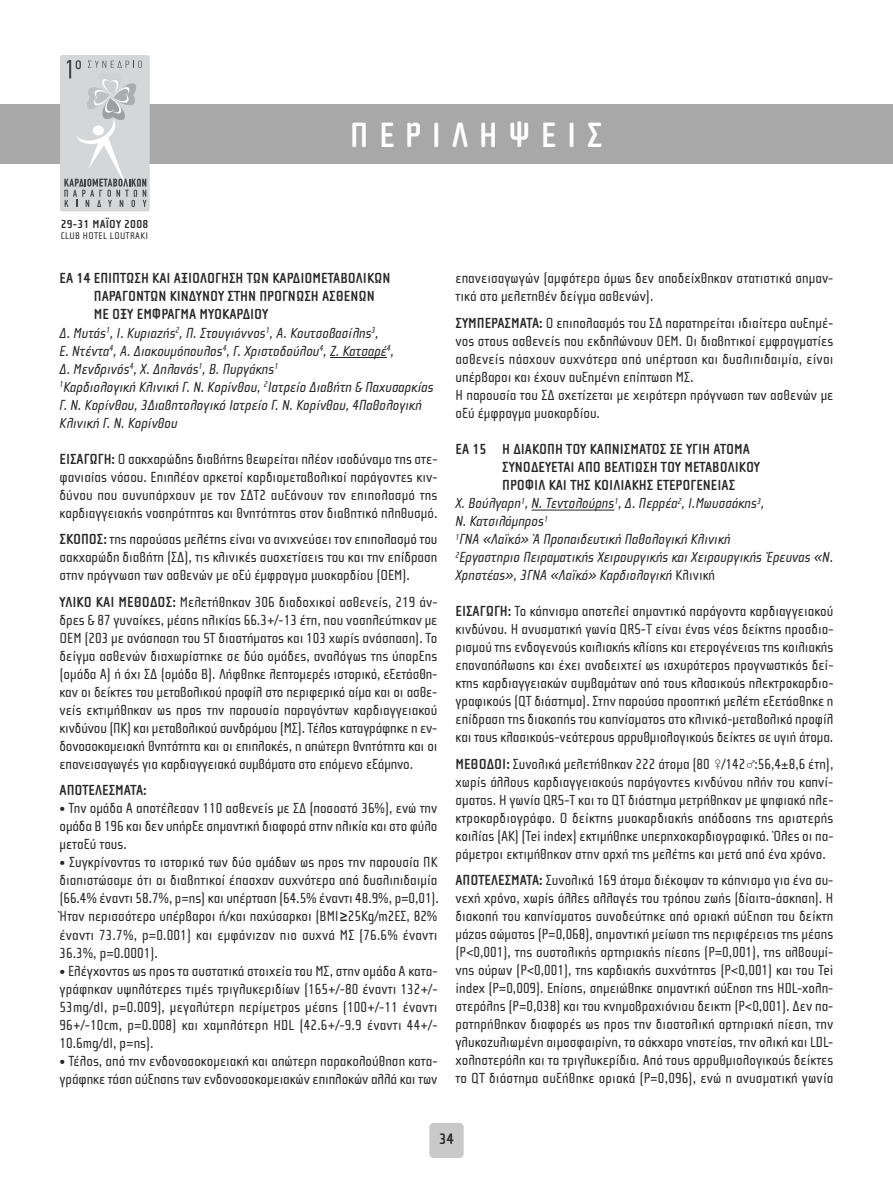
<style>
.page{position:relative;width:893px;height:1191px;background:#fff}
.page>*{position:absolute;margin:0;border:0;box-sizing:border-box;transform-origin:0 0}
.t1{font:700 36px "Cholla Sans Gr";letter-spacing:.285em;color:#fff}
.t2{font:700 15.6px "Cholla Sans Gr";color:#272627}
.t3{font:15px/18px "Cholla Sans Gr";color:#272627;text-align:justify}
.t4{font:italic 15px "Cholla Sans Gr";color:#272627}
.t5{font:700 15px "Cholla Sans Gr";color:#272627}
.t6{font:700 11.85px "Cholla Sans Gr";letter-spacing:.015em;color:#272627;scale:1.04 1}
.t7{font:9.9px "Cholla Sans Gr";letter-spacing:.035em;color:#272627;scale:1.04 1}
.s1{font-weight:700}
.s2{font-family:"Cooper Black Std";font-style:italic}
.s3{font-style:normal}
.s4{font-family:"Letter Gothic Std";font-weight:700;font-style:italic}
</style>
<div class="page">
<hr style="left:330px;top:357px;width:57px;height:1px;background:#272627">
<hr style="left:532px;top:510px;width:82px;height:1px;background:#272627">
<div style="left:429px;top:1123px;width:35px;height:35px;background:#c9c9c9;border-radius:4px"></div>
<div style="left:0;top:104px;width:893px;height:59px;background:#a9a8a9"></div>
<svg style="left:60px;top:55px;width:90px;height:156px;background:#cccdcf"></svg>
<p class="t6" style="left:61px;top:217px;width:86px">29-31 ΜΑΪΟΥ 2008</p>
<p class="t7" style="left:61px;top:231px;width:86px">CLUB HOTEL LOUTRAKI</p>
<h1 class="t1" style="left:350px;top:115px;width:254px">ΠΕΡΙΛΗΨΕΙΣ</h1>
<p class="t5" style="left:60px;top:270px;width:332px">ΕΑ 14 ΕΠΙΠΤΩΣΗ ΚΑΙ ΑΞΙΟΛΟΓΗΣΗ ΤΩΝ ΚΑΡ∆ΙΟΜΕΤΑΒΟΛΙΚΩΝ</p>
<p class="t5" style="left:94px;top:288px;width:282px">ΠΑΡΑΓΟΝΤΩΝ ΚΙΝ∆ΥΝΟΥ ΣΤΗΝ ΠΡΟΓΝΩΣΗ ΑΣΘΕΝΩΝ</p>
<p class="t5" style="left:94px;top:306px;width:176px">ΜΕ ΟΞΥ ΕΜΦΡΑΓΜΑ ΜΥΟΚΑΡ∆ΙΟΥ</p>
<p class="t4" style="left:60px;top:324px;width:321px">∆. Μυτάς<sup>1</sup>, Ι. Κυριαζής<sup>2</sup>, Π. Στουγιάννος<sup>1</sup>, Α. Κουτσοβασίλης<sup>3</sup>,</p>
<p class="t4" style="left:60px;top:342px;width:336px">Ε. Ντέντα<sup>4</sup>, Α. ∆ιακουµόπουλος<sup>4</sup>, Γ. Χριστοδούλου<sup>4</sup>, Ζ. Κατσαρέ<sup>4</sup>,</p>
<p class="t4" style="left:60px;top:360px;width:220px">∆. Μενδρινός<sup>4</sup>, Χ. ∆ηλανάς<sup>1</sup>, Β. Πυργάκης<sup>1</sup></p>
<p class="t4" style="left:60px;top:378px;width:376px"><sup>1</sup>Καρδιολογική Κλινική Γ. Ν. Κορίνθου, <sup>2</sup>Ιατρείο ∆ιαβήτη &amp; Παχυσαρκίας</p>
<p class="t4" style="left:60px;top:396px;width:364px">Γ. Ν. Κορίνθου, 3∆ιαβητολογικό Ιατρείο Γ. Ν. Κορίνθου, 4Παθολογική</p>
<p class="t4" style="left:60px;top:414px;width:120px">Κλινική Γ. Ν. Κορίνθου</p>
<p class="t3" style="left:60px;top:450px;width:379px"><span class="s1">ΕΙΣΑΓΩΓΗ:</span> Ο σακχαρώδης διαβήτης θεωρείται πλέον ισοδύναµο της στε&shy;φανιαίας νόσου. Επιπλέον αρκετοί καρδιοµεταβολικοί παράγοντες κιν&shy;δύνου που συνυπάρχουν µε τον Σ∆Τ2 αυξάνουν τον επιπολασµό της καρδιαγγειακής νοσηρότητας και θνητότητας στον διαβητικό πληθυσµό.</p>
<p class="t3" style="left:60px;top:530px;width:379px"><span class="s1">ΣΚΟΠΟΣ:</span> της παρούσας µελέτης είναι να ανιχνεύσει τον επιπολασµό του σακχαρώδη διαβήτη (Σ∆), τις κλινικές συσχετίσεις του και την επίδραση στην πρόγνωση των ασθενών µε οξύ έµφραγµα µυοκαρδίου (ΟΕΜ).</p>
<p class="t3" style="left:60px;top:593px;width:379px"><span class="s1">ΥΛΙΚΟ ΚΑΙ ΜΕΘΟ∆ΟΣ:</span> Μελετήθηκαν 306 διαδοχικοί ασθενείς, 219 άν&shy;δρες &amp; 87 γυναίκες, µέσης ηλικίας 66.3+/-13 έτη, που νοσηλεύτηκαν µε ΟΕΜ (203 µε ανάσπαση του ST διαστήµατος και 103 χωρίς ανάσπαση). Το δείγµα ασθενών διαχωρίστηκε σε δύο οµάδες, αναλόγως της ύπαρξης (οµάδα Α) ή όχι Σ∆ (οµάδα Β). Λήφθηκε λεπτοµερές ιστορικό, εξετάσθη&shy;καν οι δείκτες του µεταβολικού προφίλ στο περιφερικό αίµα και οι ασθε&shy;νείς εκτιµήθηκαν ως προς την παρουσία παραγόντων καρδιαγγειακού κινδύνου (ΠΚ) και µεταβολικού συνδρόµου (ΜΣ). Τέλος καταγράφηκε η εν&shy;δονοσοκοµειακή θνητότητα και οι επιπλοκές, η απώτερη θνητότητα και οι επανεισαγωγές για καρδιαγγειακά συµβάµατα στο επόµενο εξάµηνο.</p>
<p class="t5" style="left:60px;top:782px;width:89px">ΑΠΟΤΕΛΕΣΜΑΤΑ:</p>
<p class="t3" style="left:60px;top:799px;width:379px">• Την οµάδα Α αποτέλεσαν 110 ασθενείς µε Σ∆ (ποσοστό 36%), ενώ την οµάδα Β 196 και δεν υπήρξε σηµαντική διαφορά στην ηλικία και στο φύλο µεταξύ τους.</p>
<p class="t3" style="left:60px;top:853px;width:381px">• Συγκρίνοντας το ιστορικό των δύο οµάδων ως προς την παρουσία ΠΚ διαπιστώσαµε ότι οι διαβητικοί έπασχαν συχνότερα από δυσλιπιδαιµία (66.4% έναντι 58.7%, p=ns) και υπέρταση (64.5% έναντι 48.9%, p=0,01).<br>Ήταν περισσότερο υπέρβαροι ή/και παχύσαρκοι (BMI<span class="s2">≥</span>25Kg/m2ΕΣ, 82% έναντι 73.7%, p=0.001) και εµφάνιζαν πιο συχνά ΜΣ (76.6% έναντι 36.3%, p=0.0001).</p>
<p class="t3" style="left:60px;top:962px;width:379px">• Ελέγχοντας ως προς τα συστατικά στοιχεία του ΜΣ, στην οµάδα Α κατα&shy;γράφηκαν υψηλότερες τιµές τριγλυκεριδίων (165+/-80 έναντι 132+/- 53mg/dl, p=0.009), µεγαλύτερη περίµετρος µέσης (100+/-11 έναντι 96+/-10cm, p=0.008) και χαµηλότερη HDL (42.6+/-9.9 έναντι 44+/- 10.6mg/dl, p=ns).</p>
<p class="t3" style="left:60px;top:1052px;width:379px">• Τέλος, από την ενδονοσοκοµειακή και απώτερη παρακολούθηση κατα&shy;γράφηκε τάση αύξησης των ενδονοσοκοµειακών επιπλοκών αλλά και των</p>
<p class="t3" style="left:455px;top:270px;width:379px">επανεισαγωγών (αµφότερα όµως δεν αποδείχθηκαν στατιστικά σηµαν&shy;τικά στο µελετηθέν δείγµα ασθενών).</p>
<p class="t3" style="left:455px;top:314px;width:379px;text-align:left"><span class="s1">ΣΥΜΠΕΡΑΣΜΑΤΑ:</span> Ο επιπολασµός του Σ∆ παρατηρείται ιδιαίτερα αυξηµέ&shy;νος στους ασθενείς που εκδηλώνουν ΟΕΜ. Οι διαβητικοί εµφραγµατίες ασθενείς πάσχουν συχνότερα από υπέρταση και δυσλιπιδαιµία, είναι υπέρβαροι και έχουν αυξηµένη επίπτωση ΜΣ.<br>Η παρουσία του Σ∆ σχετίζεται µε χειρότερη πρόγνωση των ασθενών µε οξύ έµφραγµα µυοκαρδίου.</p>
<p class="t5" style="left:455px;top:441px;width:296px">ΕΑ 15 Η ∆ΙΑΚΟΠΗ ΤΟΥ ΚΑΠΝΙΣΜΑΤΟΣ ΣΕ ΥΓΙΗ ΑΤΟΜΑ</p>
<p class="t5" style="left:502px;top:459px;width:259px">ΣΥΝΟ∆ΕΥΕΤΑΙ ΑΠΟ ΒΕΛΤΙΩΣΗ ΤΟΥ ΜΕΤΑΒΟΛΙΚΟΥ</p>
<p class="t5" style="left:502px;top:477px;width:235px">ΠΡΟΦΙΛ ΚΑΙ ΤΗΣ ΚΟΙΛΙΑΚΗΣ ΕΤΕΡΟΓΕΝΕΙΑΣ</p>
<p class="t4" style="left:455px;top:495px;width:311px">X. Boύλγαρη<sup>1</sup>, Ν. Τεντολούρης<sup>1</sup>, ∆. Περρέα<sup>2</sup>, Ι.Μωυσσάκης<sup>3</sup>,</p>
<p class="t4" style="left:455px;top:513px;width:94px">Ν. Κατσιλάµπρος<sup>1</sup></p>
<p class="t4" style="left:455px;top:531px;width:277px"><sup>1</sup>ΓΝΑ «Λαϊκό» Ά Προπαιδευτική Παθολογική Κλινική</p>
<p class="t4" style="left:455px;top:549px;width:379px"><sup>2</sup>Εργαστηριο Πειραµατικής Χειρουργικής και Χειρουργικής Έρευνας «Ν.</p>
<p class="t4" style="left:455px;top:567px;width:261px">Χρηστέας», 3ΓΝΑ «Λαϊκό» Καρδιολογική <span class="s3">Κλινική</span></p>
<p class="t3" style="left:455px;top:602px;width:379px"><span class="s1">ΕΙΣΑΓΩΓΗ:</span> To κάπνισµα αποτελεί σηµαντικό παράγοντα καρδιαγγειακού κινδύνου. Η ανυσµατική γωνία QRS-T είναι ένας νέος δείκτης προσδιο&shy;ρισµού της ενδογενούς κοιλιακής κλίσης και ετερογένειας της κοιλιακής επαναπόλωσης και έχει αναδειχτεί ως ισχυρότερος προγνωστικός δεί&shy;κτης καρδιαγγειακών συµβαµάτων από τους κλασικούς ηλεκτροκαρδιο&shy;γραφικούς (QT διάστηµα). Στην παρούσα προοπτική µελέτη εξετάσθηκε η επίδραση της διακοπής του καπνίσµατος στο κλινικό-µεταβολικό προφίλ και τους κλασικούς-νεότερους αρρυθµιολογικούς δείκτες σε υγιή άτοµα.</p>
<p class="t3" style="left:455px;top:755px;width:379px"><span class="s1">ΜΕΘΟ∆ΟΙ:</span> Συνολικά µελετήθηκαν 222 άτοµα (80 <span class="s4">♀</span>/142<span class="s4">♂</span>:56,4±8,6 έτη), χωρίς άλλους καρδιαγγειακούς παράγοντες κινδύνου πλήν του καπνί&shy;σµατος. Η γωνία QRS-T και το QT διάστηµα µετρήθηκαν µε ψηφιακό ηλε&shy;κτροκαρδιογράφο. Ο δείκτης µυοκαρδιακής απόδοσης της αριστερής κοιλίας (ΑΚ) (Tei index) εκτιµήθηκε υπερηχοκαρδιογραφικά. Όλες οι πα&shy;ράµετροι εκτιµήθηκαν στην αρχή της µελέτης και µετά από ένα χρόνο.</p>
<p class="t3" style="left:455px;top:871px;width:379px"><span class="s1">ΑΠΟΤΕΛΕΣΜΑΤΑ:</span> Συνολικά 169 άτοµα διέκοψαν το κάπνισµα για ένα συ&shy;νεχή χρόνο, χωρίς άλλες αλλαγές του τρόπου ζωής (δίαιτα-άσκηση). H διακοπή του καπνίσµατος συνοδεύτηκε από οριακή αύξηση του δείκτη µάζας σώµατος (P=0,068), σηµαντική µείωση της περιφέρειας της µέσης (P&lt;0,001), της συστολικής αρτηριακής πίεσης (P=0,001), της αλβουµί&shy;νης ούρων (P&lt;0,001), της καρδιακής συχνότητας (P&lt;0,001) και του Tei index (P=0,009). Επίσης, σηµειώθηκε σηµαντική αύξηση της HDL-χολη&shy;στερόλης (P=0,038) και του κνηµοβραχιόνιου δεικτη (P&lt;0,001). ∆εν πα&shy;ρατηρήθηκαν διαφορές ως προς την διαστολική αρτηριακή πίεση, την γλυκοζυλιωµένη αιµοσφαιρίνη, το σάκχαρο νηστείας, την ολική και LDL&shy;χοληστερόλη και τα τριγλυκερίδια. Από τους αρρυθµιολογικούς δείκτες το QT διάστηµα αυξήθηκε οριακά (P=0,096), ενώ η ανυσµατική γωνία</p>
<p class="t2" style="left:439px;top:1130px;width:16px">34</p>
</div>
